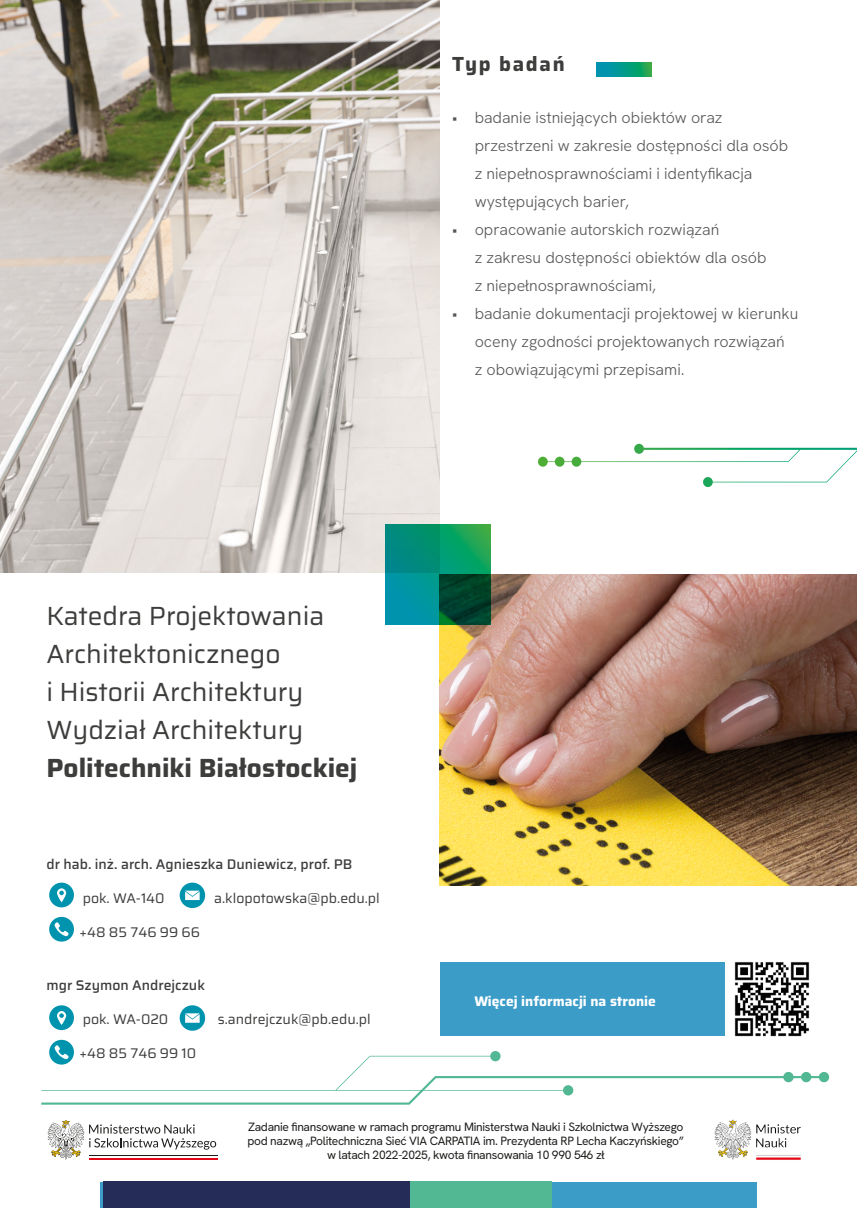
<style>
.page{position:relative;width:857px;height:1208px;background:#fff}
.page>*{position:absolute;margin:0;border:0;box-sizing:border-box;transform-origin:0 0}
.t1{font:26.4px/38px "Saira";color:#3d3d3c}
.t2{font:700 26.4px "Saira";color:#3d3d3c}
.t3{font:700 20.4px "Saira";letter-spacing:.08em;color:#3d3d3c}
.t4{font:300 16px/28px "Hanken Grotesk";color:#575756}
.t5{font:14px "Saira";color:#3d3d3c}
.t6{font:500 14px "Saira";color:#3d3d3c}
.t7{font:700 13.8px "Saira";color:#fff}
.t8{font:12px "Hanken Grotesk";letter-spacing:-.025em;color:#1d1d1b}
</style>
<div class="page">
<div style="left:439px;top:962px;width:285px;height:74px;background:#3b9cc8"></div>
<img style="left:0;top:0;width:439px;height:573px">
<svg style="left:596px;top:62px;width:55px;height:14px"></svg>
<img style="left:439px;top:574px;width:417px;height:311px">
<svg style="left:538px;top:444px;width:318px;height:43px"></svg>
<svg style="left:180px;top:882px;width:25px;height:26px"></svg>
<svg style="left:180px;top:1005px;width:25px;height:25px"></svg>
<div style="left:49px;top:917px;width:25px;height:24px;background:#0093ae;border-radius:50%"></div>
<svg style="left:55px;top:922px;width:14px;height:14px"></svg>
<svg style="left:49px;top:1039px;width:25px;height:25px"></svg>
<svg style="left:55px;top:1045px;width:14px;height:6px"></svg>
<svg style="left:49px;top:882px;width:25px;height:25px"></svg>
<svg style="left:49px;top:1005px;width:25px;height:25px"></svg>
<svg style="left:47px;top:1120px;width:169px;height:39px"></svg>
<hr style="left:89px;top:1157px;width:128px;height:2px;background:#e30614">
<hr style="left:89px;top:1155px;width:128px;height:2px;background:#fff">
<hr style="left:89px;top:1155px;width:128px;height:1px;background:#1d1d1b">
<img style="left:714px;top:1119px;width:87px;height:41px">
<svg style="left:41px;top:1051px;width:787px;height:53px"></svg>
<div style="left:100px;top:1181px;width:656px;height:27px;background:#3b9cc8"></div>
<div style="left:409px;top:1181px;width:142px;height:27px;background:#52b793"></div>
<div style="left:104px;top:1181px;width:305px;height:27px;background:#242c57"></div>
<svg style="left:385px;top:524px;width:105px;height:101px;background:#03826b"></svg>
<img style="left:734px;top:962px;width:76px;height:75px">
<p class="t3" style="left:452px;top:48px;width:114px">Typ badań</p>
<p class="t4" style="left:474px;top:103px;width:315px;text-indent:-23px">• badanie istniejących obiektów oraz przestrzeni w zakresie dostępności dla osób z niepełnosprawnościami i identyfikacja występujących barier,</p>
<p class="t4" style="left:474px;top:215px;width:293px;text-indent:-23px">• opracowanie autorskich rozwiązań<br>z zakresu dostępności obiektów dla osób z niepełnosprawnościami,</p>
<p class="t4" style="left:474px;top:299px;width:325px;text-indent:-23px">• badanie dokumentacji projektowej w kierunku oceny zgodności projektowanych rozwiązań<br>z obowiązującymi przepisami.</p>
<p class="t1" style="left:46px;top:596px;width:279px">Katedra Projektowania<br>Architektonicznego<br>i Historii Architektury</p>
<p class="t1" style="left:46px;top:710px;width:258px">Wydział Architektury</p>
<p class="t2" style="left:46px;top:747px;width:312px">Politechniki Białostockiej</p>
<p class="t6" style="left:46px;top:853px;width:307px">dr hab. inż. arch. Agnieszka Duniewicz, prof. PB</p>
<p class="t5" style="left:83px;top:887px;width:83px">pok. WA-140</p>
<p class="t5" style="left:214px;top:887px;width:167px">a.klopotowska@pb.edu.pl</p>
<p class="t5" style="left:79px;top:921px;width:122px">+48 85 746 99 66</p>
<p class="t6" style="left:46px;top:974px;width:160px">mgr Szymon Andrejczuk</p>
<p class="t5" style="left:83px;top:1008px;width:87px">pok. WA-020</p>
<p class="t5" style="left:218px;top:1008px;width:154px">s.andrejczuk@pb.edu.pl</p>
<p class="t5" style="left:79px;top:1042px;width:118px">+48 85 746 99 10</p>
<p class="t7" style="left:474px;top:990px;width:183px">Więcej informacji na stronie</p>
<p class="t8" style="left:248px;top:1118px;width:436px">Zadanie finansowane w ramach programu Ministerstwa Nauki i Szkolnictwa Wyższego</p>
<p class="t8" style="left:247px;top:1133px;width:438px">pod nazwą „Politechniczna Sieć VIA CARPATIA im. Prezydenta RP Lecha Kaczyńskiego”</p>
<p class="t8" style="left:327px;top:1147px;width:279px">w latach 2022-2025, kwota finansowania 10 990 546 zł</p>
</div>
